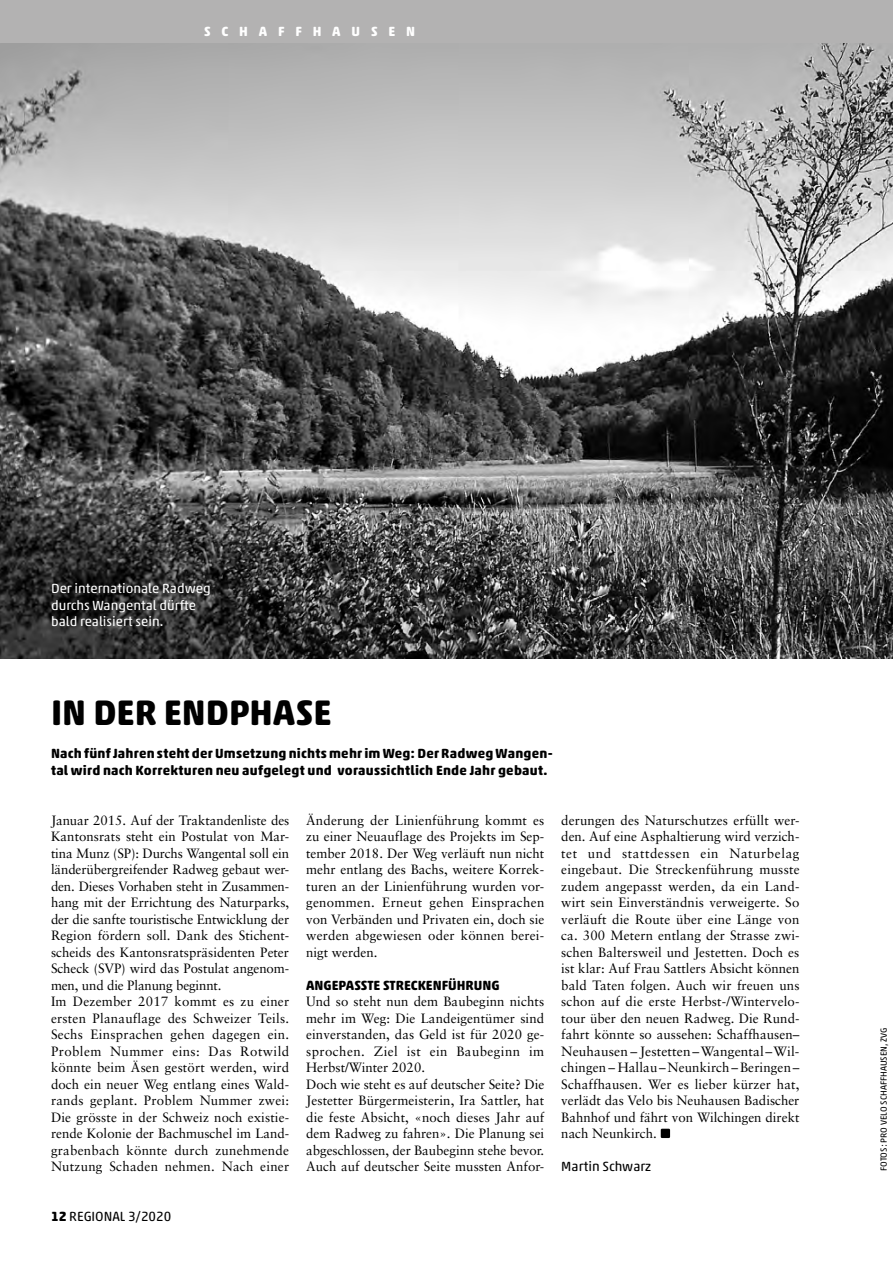
<style>
.page{position:relative;width:893px;height:1263px;background:#fff}
.page>*{position:absolute;margin:0;border:0;box-sizing:border-box;transform-origin:0 0}
.t1{font:700 36px "Akko Rounded Pro";color:#000}
.t2{font:13.5px/16.5px "Sabon";letter-spacing:.005em;color:#000;text-align:justify}
.t3{font:700 13.5px/16.5px "Akko Rounded Pro";letter-spacing:.015em;color:#000}
.t4{font:13.5px/16.5px "Akko Rounded Pro";color:#fff}
.t5{font:13.5px "Akko Rounded Pro";color:#000}
.t6{font:700 13.5px "Akko Rounded Pro";letter-spacing:.8em;color:#fff}
.t7{font:9px "Akko Rounded Pro";color:#000}
.s1{font-weight:700}
</style>
<div class="page">
<img style="left:0;top:43px;width:893px;height:616px">
<div style="left:661px;top:1129px;width:9px;height:9px;background:#000"></div>
<div style="left:0;top:0;width:893px;height:43px;background:#b3b2b2"></div>
<p class="t6" style="left:204px;top:23px;width:212px">SCHAFFHAUSEN</p>
<p class="t4" style="left:51px;top:580px;width:161px">Der internationale Radweg durchs Wangental dürfte bald realisiert sein.</p>
<h1 class="t1" style="left:51px;top:691px;width:282px">IN DER ENDPHASE</h1>
<p class="t3" style="left:51px;top:745px;width:503px">Nach fünf Jahren steht der Umsetzung nichts mehr im Weg: Der Radweg Wangen&shy;tal wird nach Korrekturen neu aufgelegt und voraussichtlich Ende Jahr gebaut.</p>
<p class="t2" style="left:51px;top:811px;width:240px;text-align:left">Januar 2015. Auf der Traktandenliste des Kantonsrats steht ein Postulat von Mar&shy;tina Munz (SP): Durchs Wangental soll ein länderübergreifender Radweg gebaut wer&shy;den. Dieses Vorhaben steht in Zusammen&shy;hang mit der Errichtung des Naturparks, der die sanfte touristische Entwicklung der Region fördern soll. Dank des Stichent&shy;scheids des Kantonsratspräsidenten Peter Scheck (SVP) wird das Postulat angenom&shy;men, und die Planung beginnt.<br>Im Dezember 2017 kommt es zu einer ersten Planauflage des Schweizer Teils.<br>Sechs Einsprachen gehen dagegen ein.<br>Problem Nummer eins: Das Rotwild könnte beim Äsen gestört werden, wird doch ein neuer Weg entlang eines Wald&shy;rands geplant. Problem Nummer zwei:<br>Die grösste in der Schweiz noch existie&shy;rende Kolonie der Bachmuschel im Land&shy;grabenbach könnte durch zunehmende Nutzung Schaden nehmen. Nach einer</p>
<p class="t2" style="left:306px;top:811px;width:240px">Änderung der Linienführung kommt es zu einer Neuauflage des Projekts im Sep&shy;tember 2018. Der Weg verläuft nun nicht mehr entlang des Bachs, weitere Korrek&shy;turen an der Linienführung wurden vor&shy;genommen. Erneut gehen Einsprachen von Verbänden und Privaten ein, doch sie werden abgewiesen oder können berei&shy;nigt werden.</p>
<p class="t3" style="left:306px;top:976px;width:195px">ANGEPASSTE STRECKENFÜHRUNG</p>
<p class="t2" style="left:306px;top:993px;width:240px;text-align:left">Und so steht nun dem Baubeginn nichts mehr im Weg: Die Landeigentümer sind einverstanden, das Geld ist für 2020 ge&shy;sprochen. Ziel ist ein Baubeginn im Herbst/Winter 2020.<br>Doch wie steht es auf deutscher Seite? Die Jestetter Bürgermeisterin, Ira Sattler, hat die feste Absicht, «noch dieses Jahr auf dem Radweg zu fahren». Die Planung sei abgeschlossen, der Baubeginn stehe bevor.<br>Auch auf deutscher Seite mussten Anfor-</p>
<p class="t2" style="left:561px;top:811px;width:240px">derungen des Naturschutzes erfüllt wer&shy;den. Auf eine Asphaltierung wird verzich&shy;tet und stattdessen ein Naturbelag eingebaut. Die Streckenführung musste zudem angepasst werden, da ein Land&shy;wirt sein Einverständnis verweigerte. So verläuft die Route über eine Länge von ca. 300 Metern entlang der Strasse zwi&shy;schen Baltersweil und Jestetten. Doch es ist klar: Auf Frau Sattlers Absicht können bald Taten folgen. Auch wir freuen uns schon auf die erste Herbst-/Wintervelo&shy;tour über den neuen Radweg. Die Rund&shy;fahrt könnte so aussehen: Schaffhausen– Neuhausen – Jestetten – Wangental – Wil&shy;chingen – Hallau – Neunkirch – Beringen – Schaffhausen. Wer es lieber kürzer hat, verlädt das Velo bis Neuhausen Badischer Bahnhof und fährt von Wilchingen direkt nach Neunkirch.</p>
<p class="t5" style="left:561px;top:1158px;width:91px">Martin Schwarz</p>
<p class="t5" style="left:51px;top:1208px;width:122px"><span class="s1">12</span> REGIONAL 3/2020</p>
<p class="t7" style="left:878px;top:1171px;width:145px;rotate:-90deg">FOTOS: PRO VELO SCHAFFHAUSEN, ZVG</p>
</div>
